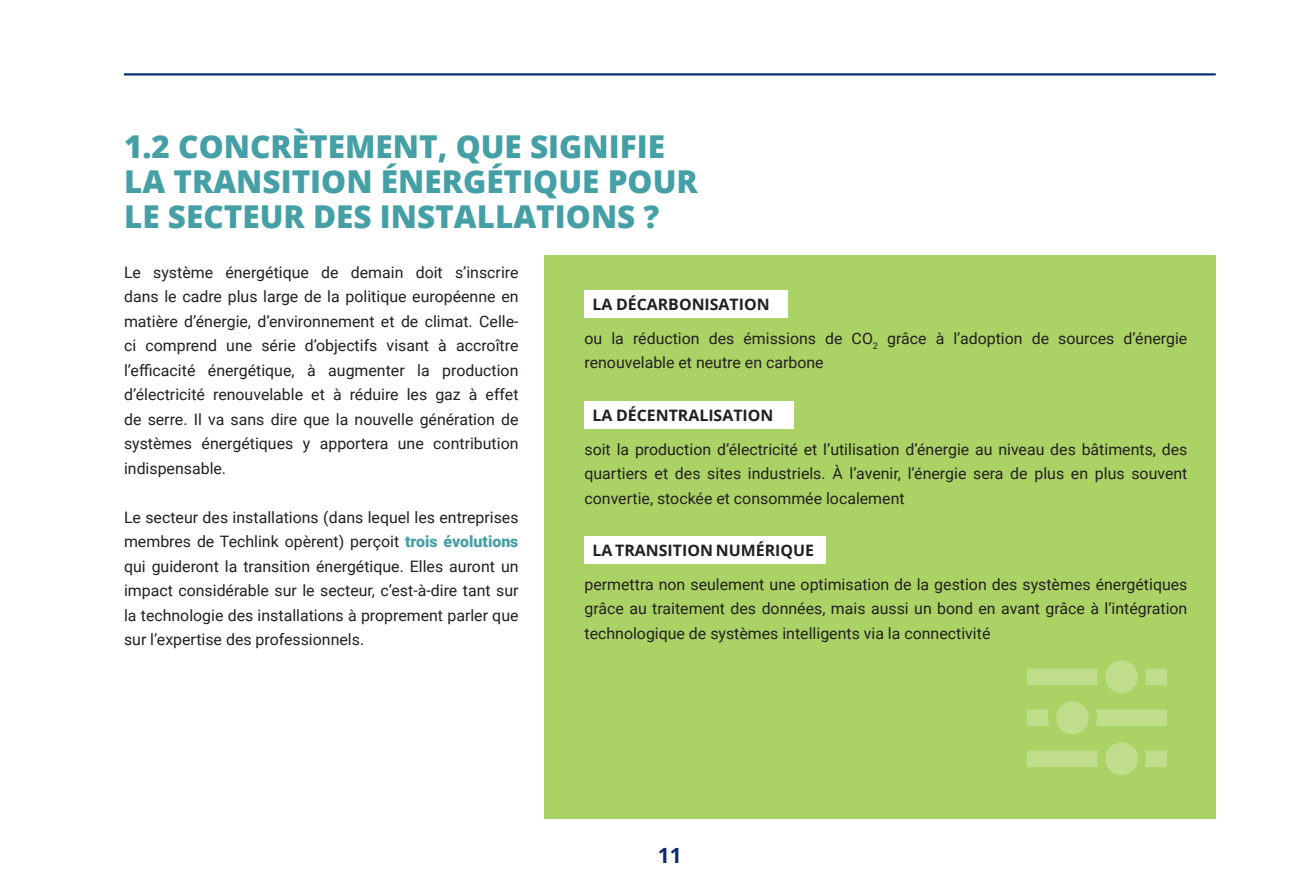
<style>
.page{position:relative;width:1290px;height:893px;background:#fff}
.page>*{position:absolute;margin:0;border:0;box-sizing:border-box;transform-origin:0 0}
.Titel_niveau_1{font:800 31.5px/35px "Open Sans";color:#45a0a6}
.t1{font:700 21px "Open Sans";color:#0c2c72}
.lopende_tekst{font:15.75px/24.5px "Roboto";color:#231f20;text-align:justify}
.Lopende_tekst_-_bullet{font:15.75px/24.5px "Roboto";color:#231f20;text-align:justify}
.Callout{font:700 15.75px "Open Sans";color:#231f20}
.s1{font-weight:900;color:#45a0a6}
</style>
<div class="page">
<hr style="left:124px;top:74px;width:1091px;height:1px;background:#0c2c72">
<div style="left:544px;top:255px;width:671px;height:564px;background:#abd265"></div>
<div style="left:584px;top:290px;width:204px;height:27px;background:#fff"></div>
<div style="left:584px;top:401px;width:210px;height:27px;background:#fff"></div>
<div style="left:1105px;top:660px;width:33px;height:33px;background:#bfdd8b;border-radius:50%"></div>
<div style="left:1056px;top:701px;width:33px;height:33px;background:#bfdd8b;border-radius:50%"></div>
<div style="left:1105px;top:742px;width:33px;height:33px;background:#bfdd8b;border-radius:50%"></div>
<svg style="left:1027px;top:669px;width:71px;height:16px"></svg>
<svg style="left:1145px;top:669px;width:22px;height:16px"></svg>
<svg style="left:1027px;top:710px;width:22px;height:16px"></svg>
<svg style="left:1095px;top:710px;width:72px;height:16px"></svg>
<svg style="left:1027px;top:751px;width:71px;height:16px"></svg>
<svg style="left:1145px;top:751px;width:22px;height:16px"></svg>
<div style="left:584px;top:536px;width:242px;height:27px;background:#fff"></div>
<p class="Titel_niveau_1" style="left:124px;top:128px;width:575px">1.2 CONCRÈTEMENT, QUE SIGNIFIE<br>LA TRANSITION ÉNERGÉTIQUE POUR<br>LE SECTEUR DES INSTALLATIONS ?</p>
<p class="lopende_tekst" style="left:124px;top:259px;width:396px">Le système énergétique de demain doit s’inscrire dans le cadre plus large de la politique européenne en matière d’énergie, d’environnement et de climat. Celle&shy;ci comprend une série d’objectifs visant à accroître l’efficacité énergétique, à augmenter la production d’électricité renouvelable et à réduire les gaz à effet de serre. Il va sans dire que la nouvelle génération de systèmes énergétiques y apportera une contribution indispensable.</p>
<p class="lopende_tekst" style="left:124px;top:504px;width:396px">Le secteur des installations (dans lequel les entreprises membres de Techlink opèrent) perçoit <span class="s1">trois évolutions </span>qui guideront la transition énergétique. Elles auront un impact considérable sur le secteur, c’est-à-dire tant sur la technologie des installations à proprement parler que sur l’expertise des professionnels.</p>
<p class="Callout" style="left:592px;top:293px;width:179px">LA DÉCARBONISATION</p>
<p class="Lopende_tekst_-_bullet" style="left:584px;top:325px;width:604px">ou la réduction des émissions de CO<sub>2</sub> grâce à l’adoption de sources d’énergie renouvelable et neutre en carbone</p>
<p class="Callout" style="left:592px;top:404px;width:183px">LA DÉCENTRALISATION</p>
<p class="Lopende_tekst_-_bullet" style="left:584px;top:436px;width:604px">soit la production d’électricité et l’utilisation d’énergie au niveau des bâtiments, des quartiers et des sites industriels. À l’avenir, l’énergie sera de plus en plus souvent convertie, stockée et consommée localement</p>
<p class="Callout" style="left:592px;top:539px;width:223px">LA TRANSITION NUMÉRIQUE</p>
<p class="Lopende_tekst_-_bullet" style="left:584px;top:571px;width:604px">permettra non seulement une optimisation de la gestion des systèmes énergétiques grâce au traitement des données, mais aussi un bond en avant grâce à l’intégration technologique de systèmes intelligents via la connectivité</p>
<h2 class="t1" style="left:658px;top:841px;width:25px">11</h2>
</div>
